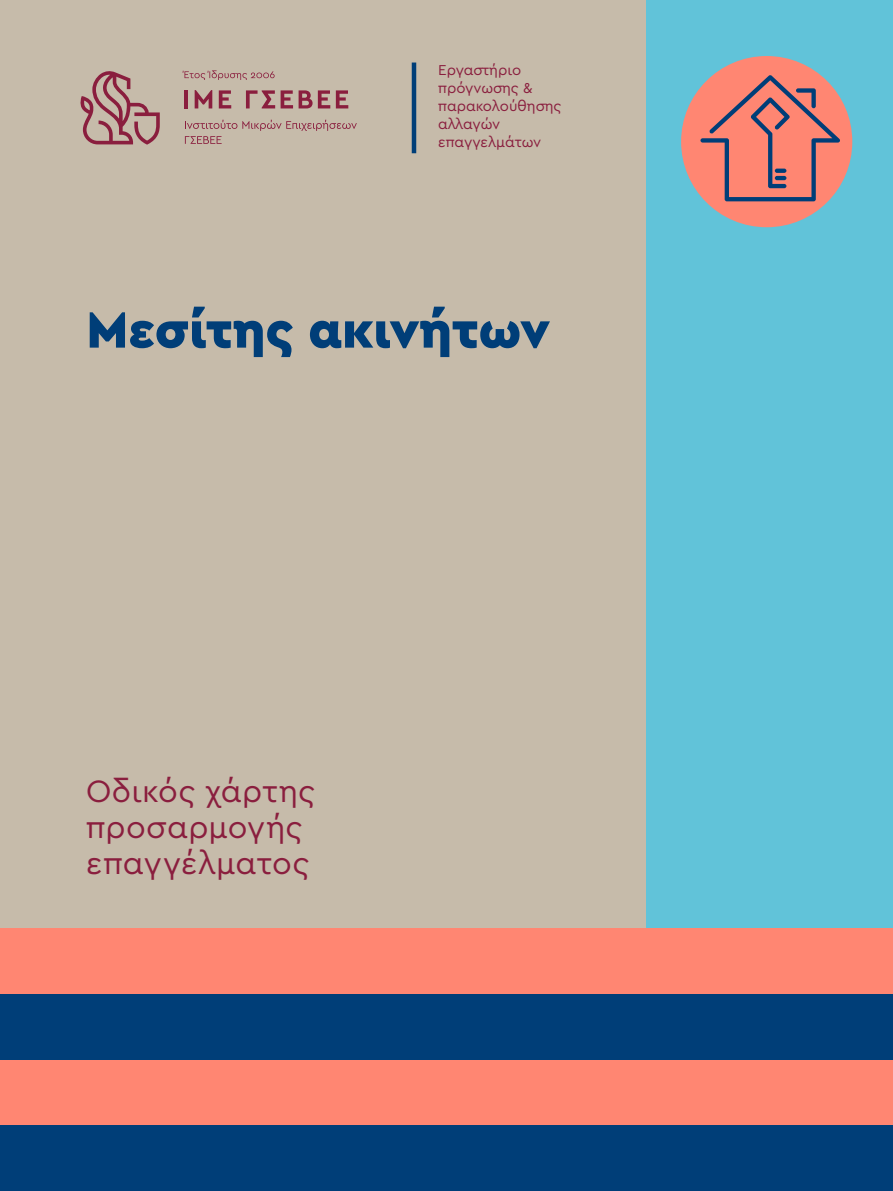
<style>
.page{position:relative;width:893px;height:1191px;background:#61c3d9}
.page>*{position:absolute;margin:0;border:0;box-sizing:border-box;transform-origin:0 0}
.t1{font:900 52.5px "Cera Pro";color:#003e78}
.t2{font:32.4px/35.8px "Cera Pro";letter-spacing:.01em;color:#8a1e3e}
.t3{font:15px/18px "Cera Pro";letter-spacing:-.005em;color:#8a1e3e}
</style>
<div class="page">
<div style="left:0;top:0;width:645px;height:1191px;background:#c6bbaa"></div>
<div style="left:681px;top:56px;width:171px;height:171px;background:#ff8672;border-radius:50%"></div>
<div style="left:0;top:928px;width:893px;height:263px;background:#ff8672"></div>
<div style="left:0;top:994px;width:893px;height:65px;background:#003e78"></div>
<div style="left:0;top:1125px;width:893px;height:66px;background:#003e78"></div>
<svg style="left:80px;top:71px;width:80px;height:74px"></svg>
<svg style="left:183px;top:70px;width:92px;height:10px"></svg>
<hr style="left:185px;top:90px;width:3px;height:18px;background:#8a1e3e">
<svg style="left:195px;top:90px;width:17px;height:18px"></svg>
<svg style="left:219px;top:90px;width:12px;height:18px"></svg>
<svg style="left:246px;top:90px;width:29px;height:18px"></svg>
<svg style="left:281px;top:90px;width:12px;height:18px"></svg>
<svg style="left:299px;top:90px;width:31px;height:18px"></svg>
<svg style="left:336px;top:90px;width:12px;height:18px"></svg>
<svg style="left:185px;top:120px;width:172px;height:24px"></svg>
<hr style="left:412px;top:63px;width:4px;height:90px;background:#003e78">
<svg style="left:700px;top:75px;width:140px;height:126px"></svg>
<hr style="left:775px;top:176px;width:11px;height:4px;background:#003e78;border-radius:2px">
<svg style="left:775px;top:169px;width:11px;height:4px"></svg>
<p class="t3" style="left:438px;top:60px;width:125px">Εργαστήριο πρόγνωσης &amp; παρακολούθησης αλλαγών επαγγελμάτων</p>
<h1 class="t1" style="left:86px;top:295px;width:465px">Μεσίτης ακινήτων</h1>
<h2 class="t2" style="left:86px;top:772px;width:231px">Οδικός χάρτης προσαρμογής επαγγέλματος</h2>
</div>
